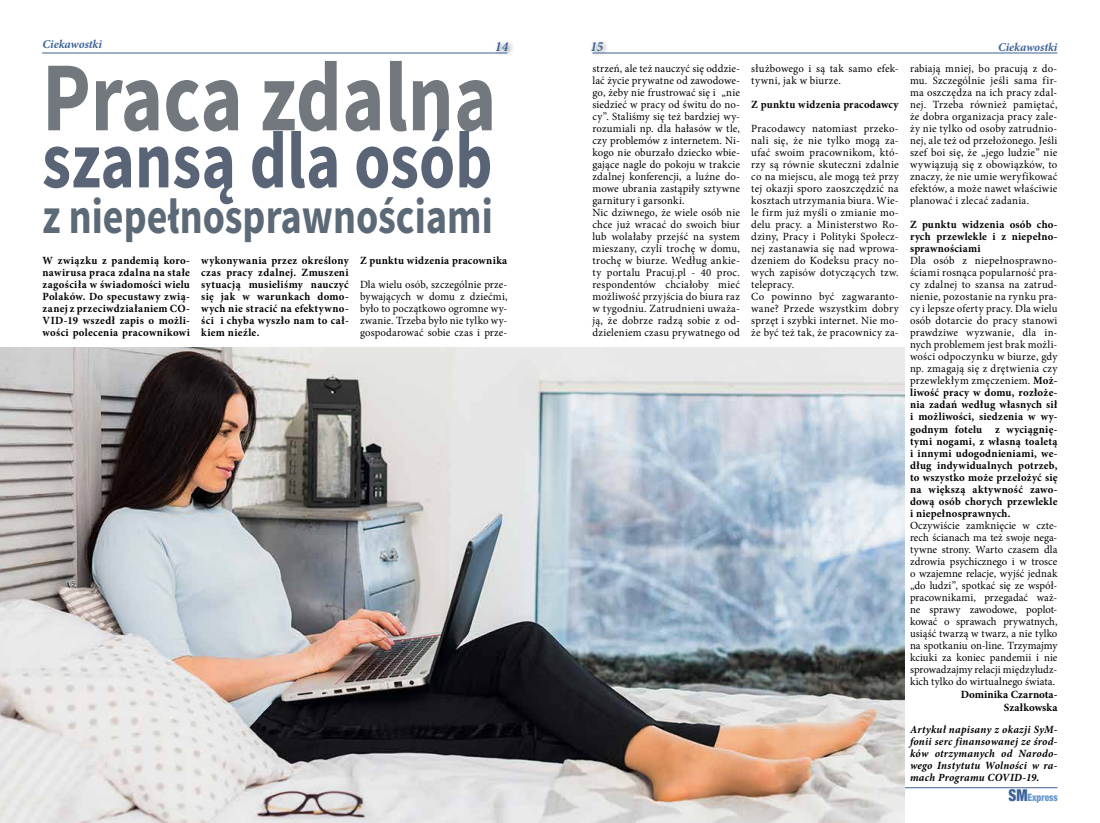
<style>
.page{position:relative;width:1100px;height:823px;background:#fff}
.page>*{position:absolute;margin:0;border:0;box-sizing:border-box;transform-origin:0 0}
.t1{font:700 98.9px "Source Sans Pro";color:#73787f;scale:.81 1}
.t2{font:700 80.4px "Source Sans Pro";color:#596577;scale:.81 1}
.t3{font:700 49.5px "Source Sans Pro";color:#5c6976;scale:.81 1}
.t4{font:italic 700 condensed 14px "Minion Pro";color:#3c6398}
.t5{font:italic 700 12px "Minion Pro";letter-spacing:-.005em;color:#3c6398}
.t6{font:11px/12px "Minion Pro";letter-spacing:.02em;color:#000;text-align:justify}
.t7{font:700 11px/12px "Minion Pro";letter-spacing:.03em;color:#000;text-align:justify}
.t8{font:italic 700 11px/12px "Minion Pro";letter-spacing:.02em;color:#000;text-align:justify}
.t9{font:700 11px/13.2px "Minion Pro";letter-spacing:.01em;color:#000;text-align:right}
.t10{font:900 condensed 10.2px "Helvetica Neue";color:#6797cc;scale:.91 1}
.s1{font-weight:700}
.s2{font-size:16.3px;color:#3c6398}
</style>
<div class="page">
<hr style="left:42px;top:52px;width:465px;height:1px;background:#3c6398">
<hr style="left:592px;top:52px;width:465px;height:1px;background:#3c6398">
<hr style="left:592px;top:786px;width:465px;height:1px;background:#3c6398">
<div style="left:589px;top:38px;width:21px;height:20px;background:#000;opacity:.5"></div>
<div style="left:493px;top:38px;width:22px;height:20px;background:#000;opacity:.5"></div>
<img style="left:0;top:347px;width:904px;height:475px">
<p class="t5" style="left:43px;top:36px;width:61px">Ciekawostki</p>
<p class="t5" style="left:998px;top:38px;width:61px">Ciekawostki</p>
<p class="t4" style="left:495px;top:36px;width:14px">14</p>
<p class="t4" style="left:590px;top:36px;width:14px">15</p>
<h1 class="t1" style="left:42px;top:34px;width:562px">Praca zdalna</h1>
<h2 class="t2" style="left:42px;top:109px;width:558px">szansą dla osób</h2>
<h3 class="t3" style="left:42px;top:185px;width:558px">z niepełnosprawnościami</h3>
<p class="t7" style="left:43px;top:254px;width:149px">W związku z pandemią koro&shy;nawirusa praca zdalna na stałe zagościła w świadomości wielu Polaków. Do specustawy zwią&shy;zanej z przeciwdziałaniem CO-VID-19 wszedł zapis o możli&shy;wości polecenia pracownikowi</p>
<p class="t7" style="left:201px;top:254px;width:149px">wykonywania przez określony czas pracy zdalnej. Zmuszeni sytuacją musieliśmy nauczyć się jak w warunkach domo&shy;wych nie stracić na efektywno&shy;ści i chyba wyszło nam to cał&shy;kiem nieźle.</p>
<p class="t7" style="left:360px;top:254px;width:149px">Z punktu widzenia pracownika</p>
<p class="t6" style="left:360px;top:279px;width:149px">Dla wielu osób, szczególnie prze&shy;bywających w domu z dziećmi, było to początkowo ogromne wy&shy;zwanie. Trzeba było nie tylko wy&shy;gospodarować sobie czas i prze-</p>
<p class="t6" style="left:592px;top:63px;width:149px;text-align:left">strzeń, ale też nauczyć się oddzie&shy;lać życie prywatne od zawodowe&shy;go, żeby nie frustrować się i „nie siedzieć w pracy od świtu do no&shy;cy”. Staliśmy się też bardziej wy&shy;rozumiali np. dla hałasów w tle, czy problemów z internetem. Ni&shy;kogo nie oburzało dziecko wbie&shy;gające nagle do pokoju w trakcie zdalnej konferencji, a luźne do&shy;mowe ubrania zastąpiły sztywne garnitury i garsonki.<br>Nic dziwnego, że wiele osób nie chce już wracać do swoich biur lub wolałaby przejść na system mieszany, czyli trochę w domu, trochę w biurze. Według ankie&shy;ty portalu Pracuj.pl - 40 proc. respondentów chciałoby mieć możliwość przyjścia do biura raz w tygodniu. Zatrudnieni uważa&shy;ją, że dobrze radzą sobie z od&shy;dzieleniem czasu prywatnego od</p>
<p class="t6" style="left:751px;top:63px;width:149px">służbowego i są tak samo efek&shy;tywni, jak w biurze.</p>
<p class="t7" style="left:751px;top:98px;width:149px">Z punktu widzenia pracodawcy</p>
<p class="t6" style="left:751px;top:123px;width:149px;text-align:left">Pracodawcy natomiast przeko&shy;nali się, że nie tylko mogą za&shy;ufać swoim pracownikom, któ&shy;rzy są równie skuteczni zdalnie co na miejscu, ale mogą też przy tej okazji sporo zaoszczędzić na kosztach utrzymania biura. Wie&shy;le firm już myśli o zmianie mo&shy;delu pracy. a Ministerstwo Ro&shy;dziny, Pracy i Polityki Społecz&shy;nej zastanawia się nad wprowa&shy;dzeniem do Kodeksu pracy no&shy;wych zapisów dotyczących tzw. telepracy.<br>Co powinno być zagwaranto&shy;wane? Przede wszystkim dobry sprzęt i szybki internet. Nie mo&shy;że być też tak, że pracownicy za-</p>
<p class="t6" style="left:910px;top:63px;width:149px">rabiają mniej, bo pracują z do&shy;mu. Szczególnie jeśli sama fir&shy;ma oszczędza na ich pracy zdal&shy;nej. Trzeba również pamiętać, że dobra organizacja pracy zale&shy;ży nie tylko od osoby zatrudnio&shy;nej, ale też od przełożonego. Jeśli szef boi się, że „jego ludzie” nie wywiązują się z obowiązków, to znaczy, że nie umie weryfikować efektów, a może nawet właściwie planować i zlecać zadania.</p>
<p class="t7" style="left:910px;top:218px;width:149px">Z punktu widzenia osób cho&shy;rych przewlekle i z niepełno&shy;sprawnościami</p>
<p class="t6" style="left:910px;top:255px;width:149px">Dla osób z niepełnosprawno&shy;ściami rosnąca popularność pra&shy;cy zdalnej to szansa na zatrud&shy;nienie, pozostanie na rynku pra&shy;cy i lepsze oferty pracy. Dla wielu osób dotarcie do pracy stanowi prawdziwe wyzwanie, dla in&shy;nych problemem jest brak możli&shy;wości odpoczynku w biurze, gdy np. zmagają się z drętwienia czy przewlekłym zmęczeniem. <span class="s1">Moż&shy;liwość pracy w domu, rozłoże&shy;nia zadań według własnych sił i możliwości, siedzenia w wy&shy;godnym fotelu z wyciągnię&shy;tymi nogami, z własną toaletą i innymi udogodnieniami, we&shy;dług indywidualnych potrzeb, to wszystko może przełożyć się na większą aktywność zawo&shy;dową osób chorych przewlekle i niepełnosprawnych.</span></p>
<p class="t6" style="left:910px;top:519px;width:149px">Oczywiście zamknięcie w czte&shy;rech ścianach ma też swoje nega&shy;tywne strony. Warto czasem dla zdrowia psychicznego i w trosce o wzajemne relacje, wyjść jednak „do ludzi”, spotkać się ze współ&shy;pracownikami, przegadać waż&shy;ne sprawy zawodowe, poplot&shy;kować o sprawach prywatnych, usiąść twarzą w twarz, a nie tylko na spotkaniu on-line. Trzymajmy kciuki za koniec pandemii i nie sprowadzajmy relacji międzyludz&shy;kich tylko do wirtualnego świata.</p>
<p class="t9" style="left:961px;top:687px;width:98px">Dominika Czarnota-<br>Szałkowska</p>
<p class="t8" style="left:910px;top:722px;width:149px">Artykuł napisany z okazji SyM&shy;fonii serc finansowanej ze środ&shy;ków otrzymanych od Narodo&shy;wego Instytutu Wolności w ra&shy;mach Programu COVID-19.</p>
<p class="t10" style="left:1008px;top:788px;width:55px"><span class="s2">S M</span> Express</p>
</div>
